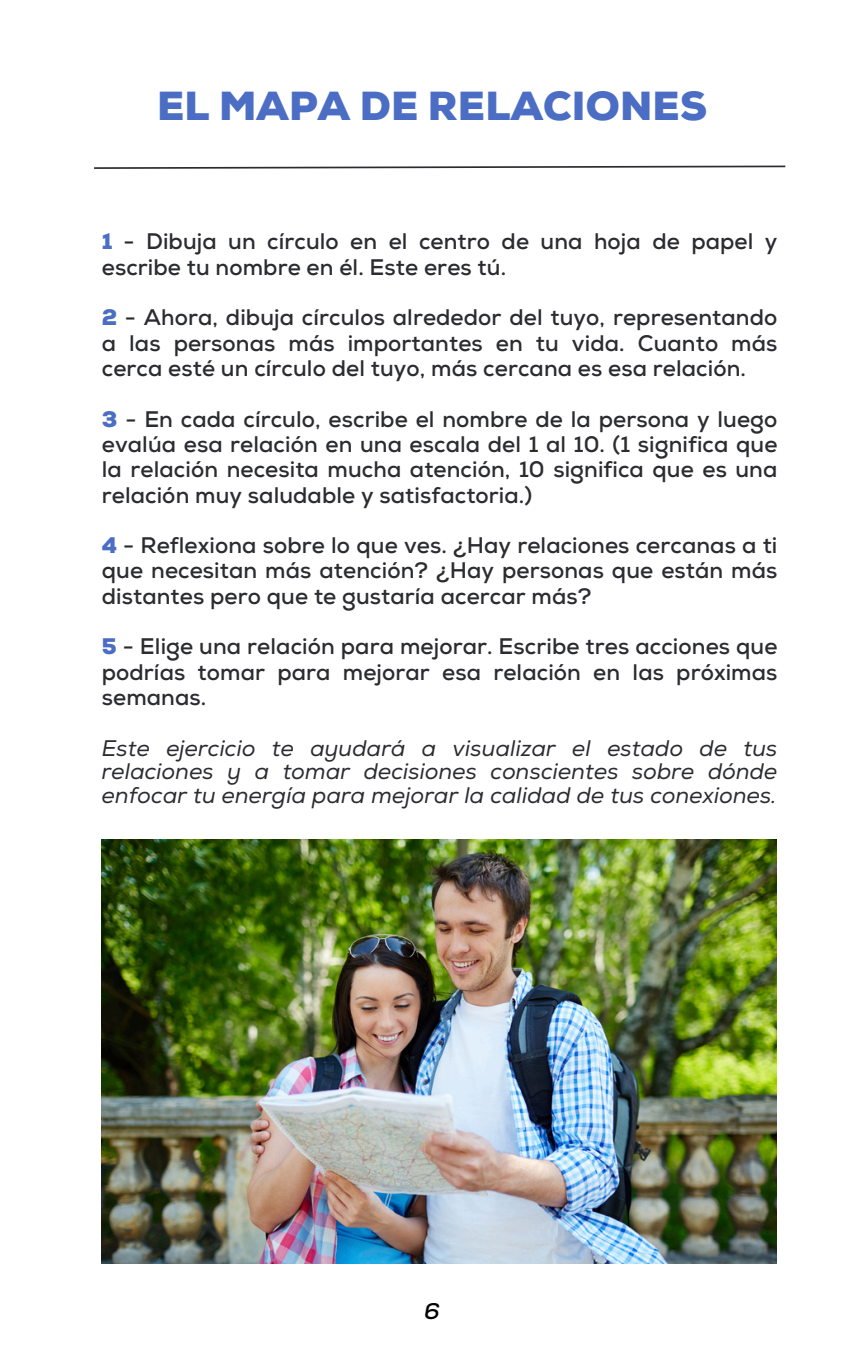
<style>
.page{position:relative;width:864px;height:1350px;background:#fff}
.page>*{position:absolute;margin:0;border:0;box-sizing:border-box;transform-origin:0 0}
.t1{font:900 40.5px "Nexa";letter-spacing:.005em;color:#4b6dc4}
.t2{font:700 22.5px/25.2px "Nexa";letter-spacing:.005em;color:#2b2c30;text-align:justify}
.t3{font:italic 22.5px/23.6px "Nexa";letter-spacing:.005em;color:#2b2c30;text-align:justify}
.t4{font:italic 700 22.5px "Nexa";color:#000}
.s1{font-weight:900;color:#4b6dc4}
</style>
<div class="page">
<svg style="left:94px;top:165px;width:692px;height:4px"></svg>
<img style="left:102px;top:840px;width:675px;height:423px">
<h1 class="t1" style="left:157px;top:82px;width:551px">EL MAPA DE RELACIONES</h1>
<h2 class="t2" style="left:102px;top:230px;width:677px"><span class="s1">1</span> - Dibuja un círculo en el centro de una hoja de papel y escribe tu nombre en él. Este eres tú.</h2>
<h2 class="t2" style="left:102px;top:306px;width:677px"><span class="s1">2</span> - Ahora, dibuja círculos alrededor del tuyo, representando a las personas más importantes en tu vida. Cuanto más cerca esté un círculo del tuyo, más cercana es esa relación.</h2>
<h2 class="t2" style="left:102px;top:407px;width:677px"><span class="s1">3</span> - En cada círculo, escribe el nombre de la persona y luego evalúa esa relación en una escala del 1 al 10. (1 significa que la relación necesita mucha atención, 10 significa que es una relación muy saludable y satisfactoria.)</h2>
<h2 class="t2" style="left:102px;top:534px;width:677px"><span class="s1">4</span> - Reflexiona sobre lo que ves. ¿Hay relaciones cercanas a ti que necesitan más atención? ¿Hay personas que están más distantes pero que te gustaría acercar más?</h2>
<h2 class="t2" style="left:102px;top:635px;width:677px"><span class="s1">5</span> - Elige una relación para mejorar. Escribe tres acciones que podrías tomar para mejorar esa relación en las próximas semanas.</h2>
<p class="t3" style="left:102px;top:737px;width:677px">Este ejercicio te ayudará a visualizar el estado de tus relaciones y a tomar decisiones conscientes sobre dónde enfocar tu energía para mejorar la calidad de tus conexiones.</p>
<p class="t4" style="left:424px;top:1298px;width:17px">6</p>
</div>
